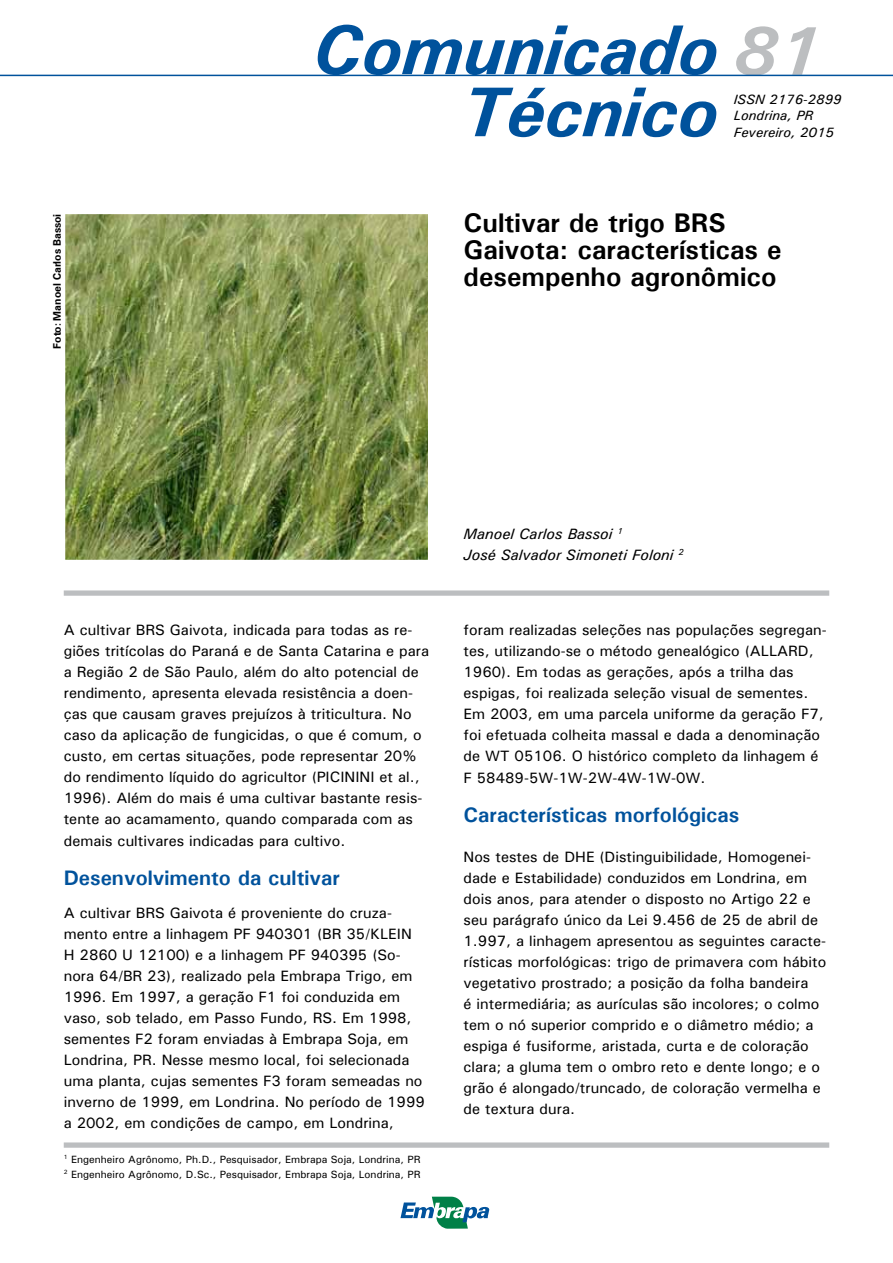
<style>
.page{position:relative;width:893px;height:1263px;background:#fff}
.page>*{position:absolute;margin:0;border:0;box-sizing:border-box;transform-origin:0 0}
.t1{font:italic 700 70.5px "Univers";color:#00529c}
.t2{font:700 27px/27px "Univers";color:#000}
.t3{font:700 21px "Univers";color:#00529c}
.t4{font:15px/21px "Univers";color:#000}
.t5{font:italic 15px/21px "Univers";color:#000}
.t6{font:italic 13.5px/16.5px "Univers";color:#000}
.t7{font:10.5px/15px "Univers";color:#000}
.t8{font:700 10.5px "Univers LT";color:#000}
.s1{font-size:69px;color:#bcbec0}
</style>
<div class="page">
<div style="left:64px;top:590px;width:765px;height:6px;background:#bcbec0"></div>
<img style="left:67px;top:216px;width:359px;height:342px">
<div style="left:64px;top:213px;width:365px;height:348px;border:2px solid #fff"></div>
<div style="left:64px;top:1142px;width:765px;height:6px;background:#bcbec0"></div>
<svg style="left:400px;top:1197px;width:90px;height:32px"></svg>
<hr style="left:0;top:75px;width:893px;height:1px;background:#00529c">
<p class="t8" style="left:51px;top:348px;width:136px;rotate:-90deg">Foto: Manoel Carlos Bassoi</p>
<h1 class="t1" style="left:312px;top:7px;width:510px">Comunicado <span class="s1">81</span></h1>
<p class="t6" style="left:734px;top:91px;width:109px">ISSN 2176-2899<br>Londrina, PR<br>Fevereiro, 2015</p>
<h1 class="t1" style="left:463px;top:69px;width:257px">Técnico</h1>
<h2 class="t2" style="left:463px;top:209px;width:320px">Cultivar de trigo BRS<br>Gaivota: características e desempenho agronômico</h2>
<p class="t5" style="left:463px;top:523px;width:222px">Manoel Carlos Bassoi <sup>1<br></sup>José Salvador Simoneti Foloni <sup>2</sup></p>
<p class="t4" style="left:64px;top:620px;width:367px">A cultivar BRS Gaivota, indicada para todas as re&shy;giões tritícolas do Paraná e de Santa Catarina e para a Região 2 de São Paulo, além do alto potencial de rendimento, apresenta elevada resistência a doen&shy;ças que causam graves prejuízos à triticultura. No caso da aplicação de fungicidas, o que é comum, o custo, em certas situações, pode representar 20% do rendimento líquido do agricultor (PICININI et al., 1996). Além do mais é uma cultivar bastante resis&shy;tente ao acamamento, quando comparada com as demais cultivares indicadas para cultivo.</p>
<h3 class="t3" style="left:64px;top:864px;width:278px">Desenvolvimento da cultivar</h3>
<p class="t4" style="left:64px;top:902px;width:363px">A cultivar BRS Gaivota é proveniente do cruza&shy;mento entre a linhagem PF 940301 (BR 35/KLEIN H 2860 U 12100) e a linhagem PF 940395 (So&shy;nora 64/BR 23), realizado pela Embrapa Trigo, em 1996. Em 1997, a geração F1 foi conduzida em vaso, sob telado, em Passo Fundo, RS. Em 1998, sementes F2 foram enviadas à Embrapa Soja, em Londrina, PR. Nesse mesmo local, foi selecionada uma planta, cujas sementes F3 foram semeadas no inverno de 1999, em Londrina. No período de 1999 a 2002, em condições de campo, em Londrina,</p>
<p class="t7" style="left:64px;top:1151px;width:358px"><sup>1</sup> Engenheiro Agrônomo, Ph.D., Pesquisador, Embrapa Soja, Londrina, PR<br><sup>2</sup> Engenheiro Agrônomo, D.Sc., Pesquisador, Embrapa Soja, Londrina, PR</p>
<p class="t4" style="left:464px;top:620px;width:365px">foram realizadas seleções nas populações segregan&shy;tes, utilizando-se o método genealógico (ALLARD, 1960). Em todas as gerações, após a trilha das espigas, foi realizada seleção visual de sementes.<br>Em 2003, em uma parcela uniforme da geração F7, foi efetuada colheita massal e dada a denominação de WT 05106. O histórico completo da linhagem é F 58489-5W-1W-2W-4W-1W-0W.</p>
<h3 class="t3" style="left:464px;top:801px;width:277px">Características morfológicas</h3>
<p class="t4" style="left:464px;top:846px;width:364px">Nos testes de DHE (Distinguibilidade, Homogenei&shy;dade e Estabilidade) conduzidos em Londrina, em dois anos, para atender o disposto no Artigo 22 e seu parágrafo único da Lei 9.456 de 25 de abril de 1.997, a linhagem apresentou as seguintes caracte&shy;rísticas morfológicas: trigo de primavera com hábito vegetativo prostrado; a posição da folha bandeira<br>é intermediária; as aurículas são incolores; o colmo tem o nó superior comprido e o diâmetro médio; a espiga é fusiforme, aristada, curta e de coloração clara; a gluma tem o ombro reto e dente longo; e o grão é alongado/truncado, de coloração vermelha e de textura dura.</p>
</div>
